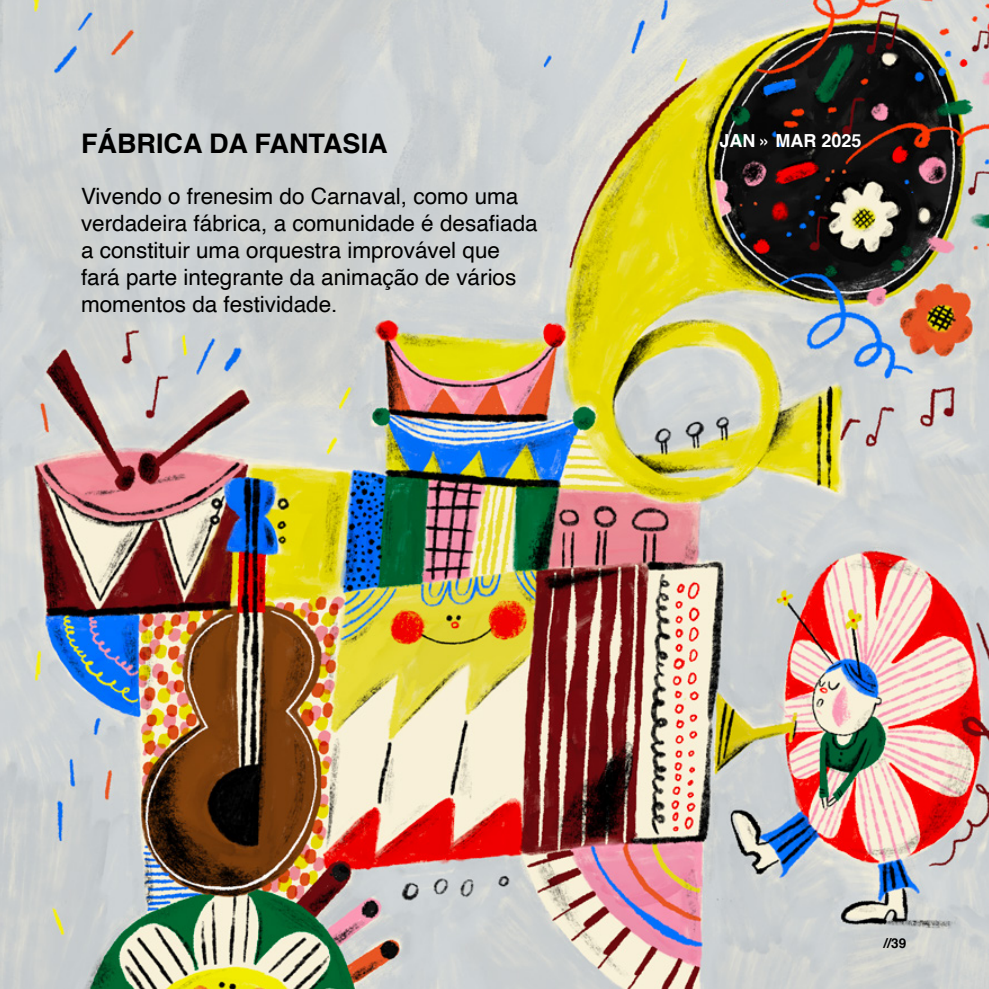
<style>
.page{position:relative;width:989px;height:989px;background:#fff}
.page>*{position:absolute;margin:0;border:0;box-sizing:border-box;transform-origin:0 0}
.t1{font:700 27px "Helvetica";color:#000}
.t2{font:22.5px/27px "Helvetica";color:#000}
.t3{font:700 18px "Helvetica";color:#fff}
.t4{font:700 13.5px "Helvetica";color:#000}
</style>
<div class="page">
<img style="left:0;top:0;width:989px;height:989px">
<p class="t1" style="left:81px;top:122px;width:308px">FÁBRICA DA FANTASIA</p>
<p class="t3" style="left:719px;top:126px;width:144px">JAN » MAR 2025</p>
<p class="t2" style="left:81px;top:183px;width:458px">Vivendo o frenesim do Carnaval, como uma verdadeira fábrica, a comunidade é desafiada a constituir uma orquestra improvável que fará parte integrante da animação de vários momentos da festividade.</p>
<p class="t4" style="left:883px;top:932px;width:24px">//39</p>
</div>
